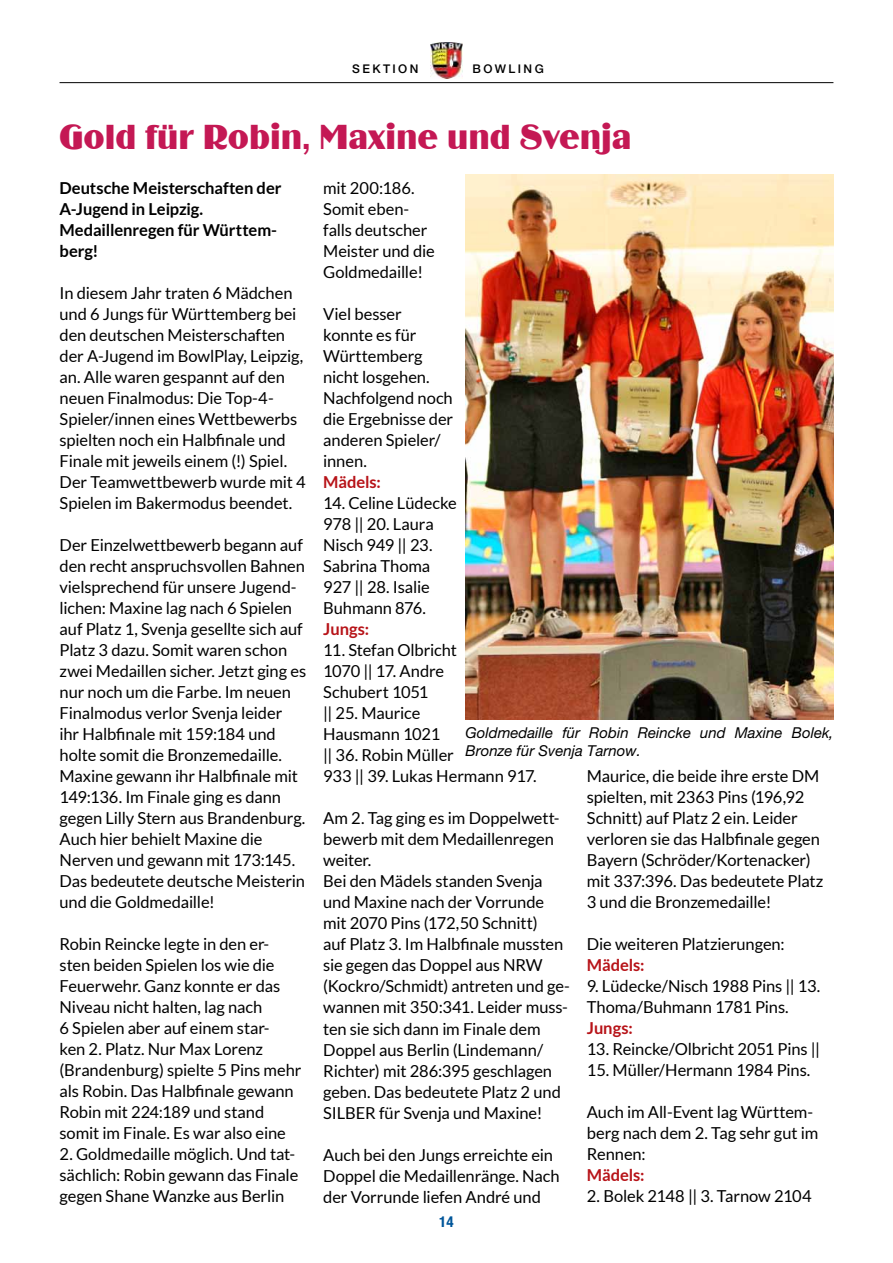
<style>
.page{position:relative;width:893px;height:1263px;background:#fff}
.page>*{position:absolute;margin:0;border:0;box-sizing:border-box;transform-origin:0 0}
.t1{font:36px "Binner D";color:#c41854}
.t2{font:16.5px/21px "Lato";letter-spacing:-.005em;color:#000}
.t3{font:700 16.5px/21px "Lato";color:#000}
.t4{font:700 16.5px "Lato";color:#b71318}
.t5{font:italic 15px/18px "Helvetica Neue LT Pro";color:#000}
.t6{font:700 condensed 15px "Helvetica Neue LT Pro";color:#00569a}
.t7{font:500 12px "Helvetica Neue LT Pro";letter-spacing:.2em;color:#000}
</style>
<div class="page">
<hr style="left:60px;top:82px;width:773px;height:1px;background:#000">
<img style="left:431px;top:43px;width:31px;height:36px">
<img style="left:465px;top:175px;width:368px;height:544px">
<p class="t7" style="left:352px;top:62px;width:68px">SEKTION</p>
<p class="t7" style="left:472px;top:62px;width:73px">BOWLING</p>
<h1 class="t1" style="left:60px;top:117px;width:574px">Gold für Robin, Maxine und Svenja</h1>
<p class="t3" style="left:60px;top:177px;width:223px">Deutsche Meisterschaften der<br>A-Jugend in Leipzig.<br>Medaillenregen für Württem&shy;berg!</p>
<p class="t2" style="left:60px;top:282px;width:248px">In diesem Jahr traten 6 Mädchen und 6 Jungs für Württemberg bei den deutschen Meisterschaften der A-Jugend im BowlPlay, Leipzig, an. Alle waren gespannt auf den neuen Finalmodus: Die Top-4-<br>Spieler/innen eines Wettbewerbs spielten noch ein Halbfinale und<br>Finale mit jeweils einem (!) Spiel.<br>Der Teamwettbewerb wurde mit 4<br>Spielen im Bakermodus beendet.</p>
<p class="t2" style="left:60px;top:535px;width:248px">Der Einzelwettbewerb begann auf den recht anspruchsvollen Bahnen vielsprechend für unsere Jugend&shy;lichen: Maxine lag nach 6 Spielen auf Platz 1, Svenja gesellte sich auf<br>Platz 3 dazu. Somit waren schon zwei Medaillen sicher. Jetzt ging es nur noch um die Farbe. Im neuen<br>Finalmodus verlor Svenja leider ihr Halbfinale mit 159:184 und holte somit die Bronzemedaille.<br>Maxine gewann ihr Halbfinale mit<br>149:136. Im Finale ging es dann gegen Lilly Stern aus Brandenburg.<br>Auch hier behielt Maxine die<br>Nerven und gewann mit 173:145.<br>Das bedeutete deutsche Meisterin und die Goldmedaille!</p>
<p class="t2" style="left:60px;top:934px;width:243px">Robin Reincke legte in den er&shy;sten beiden Spielen los wie die<br>Feuerwehr. Ganz konnte er das<br>Niveau nicht halten, lag nach<br>6 Spielen aber auf einem star-<br>ken 2. Platz. Nur Max Lorenz (Brandenburg) spielte 5 Pins mehr als Robin. Das Halbfinale gewann<br>Robin mit 224:189 und stand somit im Finale. Es war also eine</p>
<p class="t2" style="left:60px;top:1144px;width:240px">2. Goldmedaille möglich. Und tat&shy;sächlich: Robin gewann das Finale gegen Shane Wanzke aus Berlin</p>
<p class="t2" style="left:323px;top:178px;width:113px">mit 200:186.<br>Somit eben&shy;falls deutscher<br>Meister und die<br>Goldmedaille!</p>
<p class="t2" style="left:323px;top:304px;width:132px">Viel besser konnte es für<br>Württemberg nicht losgehen.<br>Nachfolgend noch die Ergebnisse der anderen Spieler/ innen.</p>
<p class="t4" style="left:323px;top:473px;width:59px">Mädels:</p>
<p class="t2" style="left:323px;top:493px;width:135px">14. Celine Lüdecke<br>978 || 20. Laura<br>Nisch 949 || 23.<br>Sabrina Thoma<br>927 || 28. Isalie<br>Buhmann 876.</p>
<p class="t4" style="left:323px;top:620px;width:47px">Jungs:</p>
<p class="t2" style="left:323px;top:640px;width:215px">11. Stefan Olbricht<br>1070 || 17. Andre<br>Schubert 1051<br>|| 25. Maurice<br>Hausmann 1021<br>|| 36. Robin Müller<br>933 || 39. Lukas Hermann 917.</p>
<p class="t2" style="left:323px;top:808px;width:248px">Am 2. Tag ging es im Doppelwett&shy;bewerb mit dem Medaillenregen weiter.<br>Bei den Mädels standen Svenja und Maxine nach der Vorrunde mit 2070 Pins (172,50 Schnitt)<br>auf Platz 3. Im Halbfinale mussten sie gegen das Doppel aus NRW (Kockro/Schmidt) antreten und ge&shy;wannen mit 350:341. Leider muss&shy;ten sie sich dann im Finale dem<br>Doppel aus Berlin (Lindemann/<br>Richter) mit 286:395 geschlagen geben. Das bedeutete Platz 2 und<br>SILBER für Svenja und Maxine!</p>
<p class="t2" style="left:323px;top:1144px;width:238px">Auch bei den Jungs erreichte ein<br>Doppel die Medaillenränge. Nach der Vorrunde liefen André und</p>
<p class="t5" style="left:465px;top:724px;width:369px">Goldmedaille für Robin Reincke und Maxine Bolek,<br>Bronze für Svenja Tarnow.</p>
<p class="t2" style="left:587px;top:765px;width:238px">Maurice, die beide ihre erste DM spielten, mit 2363 Pins (196,92<br>Schnitt) auf Platz 2 ein. Leider verloren sie das Halbfinale gegen<br>Bayern (Schröder/Kortenacker) mit 337:396. Das bedeutete Platz<br>3 und die Bronzemedaille!</p>
<p class="t2" style="left:587px;top:933px;width:199px">Die weiteren Platzierungen:</p>
<p class="t4" style="left:587px;top:956px;width:59px">Mädels:</p>
<p class="t2" style="left:587px;top:976px;width:235px">9. Lüdecke/Nisch 1988 Pins || 13.<br>Thoma/Buhmann 1781 Pins.</p>
<p class="t4" style="left:587px;top:1019px;width:47px">Jungs:</p>
<p class="t2" style="left:587px;top:1039px;width:235px">13. Reincke/Olbricht 2051 Pins ||</p>
<p class="t2" style="left:587px;top:1060px;width:225px">15. Müller/Hermann 1984 Pins.</p>
<p class="t2" style="left:587px;top:1102px;width:233px">Auch im All-Event lag Württem&shy;berg nach dem 2. Tag sehr gut im<br>Rennen:</p>
<p class="t4" style="left:587px;top:1166px;width:59px">Mädels:</p>
<p class="t2" style="left:587px;top:1186px;width:226px">2. Bolek 2148 || 3. Tarnow 2104</p>
<p class="t6" style="left:439px;top:1212px;width:16px">14</p>
</div>
